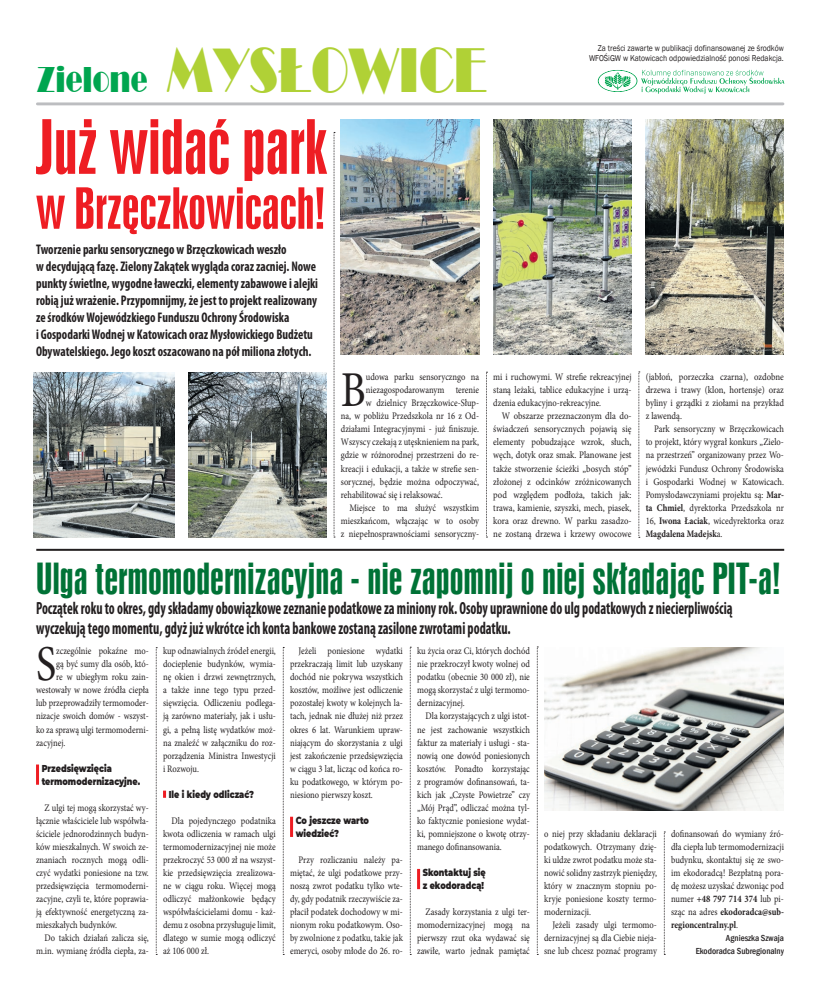
<style>
.page{position:relative;width:820px;height:993px;background:#fff}
.page>*{position:absolute;margin:0;border:0;box-sizing:border-box;transform-origin:0 0}
.tytul_maly{font:69.8px "Swis 924 EU";color:#ee1d23;scale:1.04 1}
.t1{font:65.1px "Bravo";color:#b0d136;scale:.75 1}
.tytul_maly-2{font:53px "Swis 924 EU";color:#ee1d23;scale:1.04 1}
.Tekst{font:50.1px "Minion Pro";color:#231f20;scale:.85 1}
.tytul_maly-3{font:40.1px "Swis 924 EU";color:#007236;scale:1.08 1}
.Tekst-2{font:700 condensed 17.7px/19.9px "Myriad Pro";color:#231f20;scale:.78 1}
.Tekst-3{font:700 condensed 14px/17px "Myriad Pro";color:#231f20;scale:.9 1}
.Tekst-4{font:10px/13px "Minion Pro";color:#231f20;text-align:justify;scale:.85 1}
.Tekst-5{font:10px/13px "Minion Pro";color:#231f20;text-align:justify;scale:.87 1}
.Tekst-6{font:10px/13px "Minion Pro";color:#231f20;text-align:justify;scale:.86 1}
.t2{font:900 10px/13px "Montserrat";color:#231f20;scale:.8 1}
.autor{font:500 condensed 9px "Franklin Gothic";color:#231f20}
.t3{font:8.7px/10.7px "Franklin Gothic";color:#231f20;text-align:right;scale:.88 1}
.s1{font-size:37.2px;color:#00a54f}
.s2{font-weight:700}
</style>
<div class="page">
<hr style="left:37px;top:102px;width:745px;height:3px;background:#bcbdc0">
<svg style="left:597px;top:70px;width:187px;height:24px"></svg>
<img style="left:544px;top:647px;width:239px;height:163px">
<hr style="left:36px;top:548px;width:747px;height:2px;background:#231f20">
<hr style="left:36px;top:764px;width:3px;height:20px;background:#ee1d23">
<svg style="left:163px;top:790px;width:3px;height:7px"></svg>
<hr style="left:290px;top:816px;width:3px;height:20px;background:#ee1d23">
<hr style="left:417px;top:868px;width:3px;height:20px;background:#ee1d23">
<svg style="left:156px;top:647px;width:1px;height:307px"></svg>
<svg style="left:283px;top:647px;width:1px;height:307px"></svg>
<svg style="left:410px;top:646px;width:1px;height:308px"></svg>
<svg style="left:537px;top:646px;width:1px;height:308px"></svg>
<svg style="left:663px;top:831px;width:2px;height:123px"></svg>
<img style="left:341px;top:119px;width:138px;height:235px">
<img style="left:33px;top:372px;width:141px;height:165px">
<img style="left:188px;top:372px;width:138px;height:165px">
<img style="left:645px;top:119px;width:138px;height:235px">
<img style="left:493px;top:119px;width:138px;height:235px">
<svg style="left:333px;top:132px;width:2px;height:405px"></svg>
<svg style="left:486px;top:372px;width:1px;height:165px"></svg>
<svg style="left:638px;top:371px;width:1px;height:167px"></svg>
<p class="t1" style="left:36px;top:34px;width:601px"><span class="s1">Zielone</span> MYSŁOWICE</p>
<p class="t3" style="left:588px;top:42px;width:223px">Za treści zawarte w publikacji dofinansowanej ze środków<br>WFOŚiGW w Katowicach odpowiedzialność ponosi Redakcja.</p>
<p class="tytul_maly" style="left:36px;top:105px;width:281px">Już widać park</p>
<p class="tytul_maly-2" style="left:36px;top:176px;width:279px">w Brzęczkowicach!</p>
<p class="Tekst-3" style="left:36px;top:240px;width:315px">Tworzenie parku sensorycznego w Brzęczkowicach weszło<br>w decydującą fazę. Zielony Zakątek wygląda coraz zacniej. Nowe punkty świetlne, wygodne ławeczki, elementy zabawowe i alejki robią już wrażenie. Przypomnijmy, że jest to projekt realizowany ze środków Wojewódzkiego Funduszu Ochrony Środowiska<br>i Gospodarki Wodnej w Katowicach oraz Mysłowickiego Budżetu Obywatelskiego. Jego koszt oszacowano na pół miliona złotych.</p>
<p class="Tekst" style="left:341px;top:356px;width:31px">B</p>
<p class="Tekst-4" style="left:366px;top:370px;width:135px">udowa parku sensoryczngo na</p>
<p class="Tekst-4" style="left:366px;top:383px;width:135px">niezagospodarowanym terenie</p>
<p class="Tekst-4" style="left:366px;top:396px;width:135px">w dzielnicy Brzęczkowice-Słup-</p>
<p class="Tekst-4" style="left:341px;top:409px;width:164px">na, w pobliżu Przedszkola nr 16 z Od-</p>
<p class="Tekst-4" style="left:341px;top:422px;width:164px">działami Integracyjnymi - już finiszuje.</p>
<p class="Tekst-4" style="left:341px;top:435px;width:164px">Wszyscy czekają z utęsknieniem na park,</p>
<p class="Tekst-4" style="left:341px;top:448px;width:164px">gdzie w różnorodnej przestrzeni do re-</p>
<p class="Tekst-4" style="left:341px;top:461px;width:164px">kreacji i edukacji, a także w strefie sen-</p>
<p class="Tekst-4" style="left:341px;top:475px;width:164px">sorycznej, będzie można odpoczywać,</p>
<p class="Tekst-4" style="left:341px;top:488px;width:121px">rehabilitować się i relaksować.</p>
<p class="Tekst-4" style="left:341px;top:501px;width:164px;text-indent:9px">Miejsce to ma służyć wszystkim mieszkańcom, włączając w to osoby z niepełnosprawnościami sensoryczny-</p>
<p class="Tekst-4" style="left:493px;top:370px;width:164px">mi i ruchowymi. W strefie rekreacyjnej staną leżaki, tablice edukacyjne i urzą&shy;dzenia edukacyjno-rekreacyjne.</p>
<p class="Tekst-5" style="left:493px;top:409px;width:160px;text-indent:9px">W obszarze przeznaczonym dla do&shy;świadczeń sensorycznych pojawią się elementy pobudzające wzrok, słuch, węch, dotyk oraz smak. Planowane jest także stworzenie ścieżki „bosych stóp” złożonej z odcinków zróżnicowanych pod względem podłoża, takich jak: trawa, kamienie, szyszki, mech, piasek, kora oraz drewno. W parku zasadzo&shy;ne zostaną drzewa i krzewy owocowe</p>
<p class="Tekst-5" style="left:645px;top:370px;width:160px">(jabłoń, porzeczka czarna), ozdobne drzewa i trawy (klon, hortensje) oraz byliny i grządki z ziołami na przykład z lawendą.</p>
<p class="Tekst-4" style="left:645px;top:422px;width:164px;text-indent:9px">Park sensoryczny w Brzęczkowicach to projekt, który wygrał konkurs „Zielo&shy;na przestrzeń” organizowany przez Wo&shy;jewódzki Fundusz Ochrony Środowiska i Gospodarki Wodnej w Katowicach.<br>Pomysłodawczyniami projektu są: <span class="s2">Mar&shy;ta Chmiel</span>, dyrektorka Przedszkola nr 16, <span class="s2">Iwona Łaciak</span>, wicedyrektorka oraz <span class="s2">Magdalena Madejsk</span>a.</p>
<p class="tytul_maly-3" style="left:36px;top:554px;width:690px">Ulga termomodernizacyjna - nie zapomnij o niej składając PIT-a!</p>
<p class="Tekst-2" style="left:36px;top:597px;width:894px">Początek roku to okres, gdy składamy obowiązkowe zeznanie podatkowe za miniony rok. Osoby uprawnione do ulg podatkowych z niecierpliwością wyczekują tego momentu, gdyż już wkrótce ich konta bankowe zostaną zasilone zwrotami podatku.</p>
<p class="Tekst" style="left:36px;top:630px;width:25px">S</p>
<p class="Tekst-4" style="left:56px;top:644px;width:110px">zczególnie pokaźne mo-</p>
<p class="Tekst-4" style="left:56px;top:657px;width:110px">gą być sumy dla osób, któ-</p>
<p class="Tekst-4" style="left:56px;top:670px;width:110px">re w ubiegłym roku zain-</p>
<p class="Tekst-4" style="left:36px;top:683px;width:134px">westowały w nowe źródła ciepła</p>
<p class="Tekst-4" style="left:36px;top:696px;width:134px">lub przeprowadziły termomoder-</p>
<p class="Tekst-4" style="left:36px;top:709px;width:134px">nizacje swoich domów - wszyst-</p>
<p class="Tekst-4" style="left:36px;top:722px;width:134px">ko za sprawą ulgi termomoderni-</p>
<p class="Tekst-4" style="left:36px;top:735px;width:36px">zacyjnej.</p>
<p class="t2" style="left:42px;top:760px;width:125px">Przedsięwzięcia termomodernizacyjne.</p>
<p class="Tekst-4" style="left:36px;top:800px;width:134px;text-indent:9px">Z ulgi tej mogą skorzystać wy&shy;łącznie właściciele lub współwła&shy;ściciele jednorodzinnych budyn&shy;ków mieszkalnych. W swoich ze&shy;znaniach rocznych mogą odli&shy;czyć wydatki poniesione na tzw. przedsięwzięcia termomoderni&shy;zacyjne, czyli te, które poprawia&shy;ją efektywność energetyczną za&shy;mieszkałych budynków.</p>
<p class="Tekst-4" style="left:36px;top:931px;width:134px;text-align:right">Do takich działań zalicza się, m.in. wymianę źródła ciepła, za-</p>
<p class="Tekst-4" style="left:163px;top:644px;width:134px">kup odnawialnych źródeł energii, docieplenie budynków, wymia&shy;nę okien i drzwi zewnętrznych, a także inne tego typu przed&shy;sięwzięcia. Odliczeniu podlega&shy;ją zarówno materiały, jak i usłu&shy;gi, a pełną listę wydatków moż&shy;na znaleźć w załączniku do roz&shy;porządzenia Ministra Inwestycji i Rozwoju.</p>
<p class="t2" style="left:169px;top:786px;width:108px">Ile i kiedy odliczać?</p>
<p class="Tekst-6" style="left:163px;top:814px;width:133px;text-indent:9px">Dla pojedynczego podatnika kwota odliczenia w ramach ulgi termomodernizacyjnej nie może przekroczyć 53 000 zł na wszyst&shy;kie przedsięwzięcia zrealizowa&shy;ne w ciągu roku. Więcej mogą odliczyć małżonkowie będący współwłaścicielami domu - każ&shy;demu z osobna przysługuje limit, dlatego w sumie mogą odliczyć aż 106 000 zł.</p>
<p class="Tekst-4" style="left:290px;top:644px;width:134px;text-indent:9px">Jeżeli poniesione wydatki przekraczają limit lub uzyskany dochód nie pokrywa wszystkich kosztów, możliwe jest odliczenie pozostałej kwoty w kolejnych la&shy;tach, jednak nie dłużej niż przez okres 6 lat. Warunkiem upraw&shy;niającym do skorzystania z ulgi jest zakończenie przedsięwzięcia w ciągu 3 lat, licząc od końca ro&shy;ku podatkowego, w którym po&shy;niesiono pierwszy koszt.</p>
<p class="t2" style="left:295px;top:813px;width:93px">Co jeszcze warto wiedzieć?</p>
<p class="Tekst-4" style="left:290px;top:853px;width:134px;text-indent:9px">Przy rozliczaniu należy pa&shy;miętać, że ulgi podatkowe przy&shy;noszą zwrot podatku tylko wte&shy;dy, gdy podatnik rzeczywiście za&shy;płacił podatek dochodowy w mi&shy;nionym roku podatkowym. Oso&shy;by zwolnione z podatku, takie jak emeryci, osoby młode do 26. ro-</p>
<p class="Tekst-4" style="left:417px;top:644px;width:134px">ku życia oraz Ci, których dochód nie przekroczył kwoty wolnej od podatku (obecnie 30 000 zł), nie mogą skorzystać z ulgi termomo&shy;dernizacyjnej.</p>
<p class="Tekst-4" style="left:417px;top:709px;width:134px;text-indent:9px">Dla korzystających z ulgi istot&shy;ne jest zachowanie wszystkich faktur za materiały i usługi - sta&shy;nowią one dowód poniesionych kosztów. Ponadto korzystając z programów dofinansowań, ta&shy;kich jak „Czyste Powietrze” czy „Mój Prąd”, odliczać można tyl&shy;ko faktycznie poniesione wydat&shy;ki, pomniejszone o kwotę otrzy&shy;manego dofinansowania.</p>
<p class="t2" style="left:422px;top:865px;width:80px">Skontaktuj się z ekodoradcą!</p>
<p class="Tekst-4" style="left:417px;top:905px;width:134px;text-indent:9px">Zasady korzystania z ulgi ter&shy;momodernizacyjnej mogą na pierwszy rzut oka wydawać się zawiłe, warto jednak pamiętać</p>
<p class="Tekst-4" style="left:544px;top:827px;width:134px">o niej przy składaniu deklaracji podatkowych. Otrzymany dzię&shy;ki uldze zwrot podatku może sta&shy;nowić solidny zastrzyk pieniędzy, który w znacznym stopniu po&shy;kryje poniesione koszty termo&shy;modernizacji.</p>
<p class="Tekst-4" style="left:544px;top:918px;width:134px;text-indent:9px">Jeżeli zasady ulgi termomo&shy;dernizacyjnej są dla Ciebie nieja&shy;sne lub chcesz poznać programy</p>
<p class="Tekst-4" style="left:670px;top:827px;width:134px">dofinansowań do wymiany źró&shy;dła ciepła lub termomodernizacji budynku, skontaktuj się ze swo&shy;im ekodoradcą! Bezpłatną pora&shy;dę możesz uzyskać dzwoniąc pod numer <span class="s2">+48 797 714 374</span> lub pi&shy;sząc na adres <span class="s2">ekodoradca@sub&shy;regioncentralny.pl</span>.</p>
<p class="autor" style="left:725px;top:932px;width:59px">Agnieszka Szwaja</p>
<p class="autor" style="left:695px;top:945px;width:90px">Ekodoradca Subregionalny</p>
</div>
